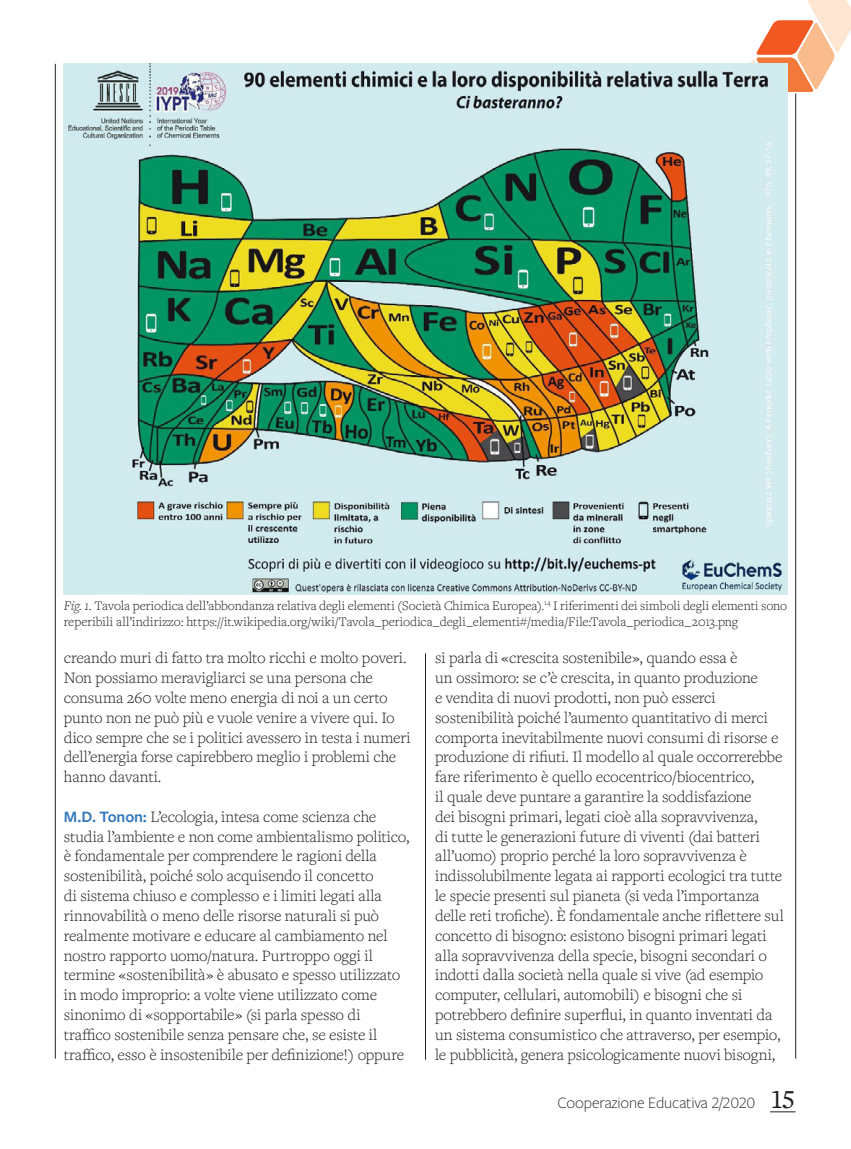
<style>
.page{position:relative;width:851px;height:1149px;background:#fff}
.page>*{position:absolute;margin:0;border:0;box-sizing:border-box;transform-origin:0 0}
.TESTO{font:300 16.5px/19.8px "Freight Text Pro";letter-spacing:-.01em;color:#231f20}
.t1{font:300 16.5px "Freight Sans Pro";letter-spacing:-.01em;color:#231f20}
.FIGURA_Didascalia{font:300 13.5px/16.2px "Freight Text Pro";letter-spacing:.005em;color:#231f20}
.s1{font-style:italic}
.s2{font-family:"Freight Sans Pro";font-weight:600;color:#3378bd}
.s3{font-family:"Freight Text Pro";font-weight:500;font-size:27px}
</style>
<div class="page">
<hr style="left:795px;top:64px;width:1px;height:994px;background:#231f20">
<hr style="left:55px;top:64px;width:1px;height:994px;background:#231f20">
<svg style="left:770px;top:1111px;width:25px;height:1px"></svg>
<svg style="left:733px;top:0;width:117px;height:128px"></svg>
<hr style="left:425px;top:653px;width:1px;height:406px;background:#231f20">
<img style="left:64px;top:64px;width:723px;height:530px">
<p class="FIGURA_Didascalia" style="left:64px;top:596px;width:724px"><span class="s1">Fig. 1.</span> Tavola periodica dell’abbondanza relativa degli elementi (Società Chimica Europea).<sup>14</sup> I riferimenti dei simboli degli elementi sono reperibili all’indirizzo: https://it.wikipedia.org/wiki/Tavola_periodica_degli_elementi#/media/File:Tavola_periodica_2013.png</p>
<p class="TESTO" style="left:64px;top:647px;width:348px">creando muri di fatto tra molto ricchi e molto poveri.<br>Non possiamo meravigliarci se una persona che consuma 260 volte meno energia di noi a un certo punto non ne può più e vuole venire a vivere qui. Io dico sempre che se i politici avessero in testa i numeri dell’energia forse capirebbero meglio i problemi che hanno davanti.</p>
<p class="TESTO" style="left:64px;top:805px;width:347px"><span class="s2">M.D. Tonon:</span> L’ecologia, intesa come scienza che studia l’ambiente e non come ambientalismo politico, è fondamentale per comprendere le ragioni della sostenibilità, poiché solo acquisendo il concetto<br>di sistema chiuso e complesso e i limiti legati alla rinnovabilità o meno delle risorse naturali si può realmente motivare e educare al cambiamento nel nostro rapporto uomo/natura. Purtroppo oggi il termine «sostenibilità» è abusato e spesso utilizzato in modo improprio: a volte viene utilizzato come sinonimo di «sopportabile» (si parla spesso di traffico sostenibile senza pensare che, se esiste il traffico, esso è insostenibile per definizione!) oppure</p>
<p class="TESTO" style="left:435px;top:647px;width:350px">si parla di «crescita sostenibile», quando essa è<br>un ossimoro: se c’è crescita, in quanto produzione<br>e vendita di nuovi prodotti, non può esserci sostenibilità poiché l’aumento quantitativo di merci comporta inevitabilmente nuovi consumi di risorse e produzione di rifiuti. Il modello al quale occorrerebbe fare riferimento è quello ecocentrico/biocentrico,<br>il quale deve puntare a garantire la soddisfazione<br>dei bisogni primari, legati cioè alla sopravvivenza,<br>di tutte le generazioni future di viventi (dai batteri all’uomo) proprio perché la loro sopravvivenza è indissolubilmente legata ai rapporti ecologici tra tutte le specie presenti sul pianeta (si veda l’importanza delle reti trofiche). È fondamentale anche riflettere sul concetto di bisogno: esistono bisogni primari legati alla sopravvivenza della specie, bisogni secondari o indotti dalla società nella quale si vive (ad esempio computer, cellulari, automobili) e bisogni che si potrebbero definire superflui, in quanto inventati da un sistema consumistico che attraverso, per esempio, le pubblicità, genera psicologicamente nuovi bisogni,</p>
<p class="t1" style="left:557px;top:1091px;width:239px">Cooperazione Educativa 2/2020 <span class="s3">15</span></p>
</div>
